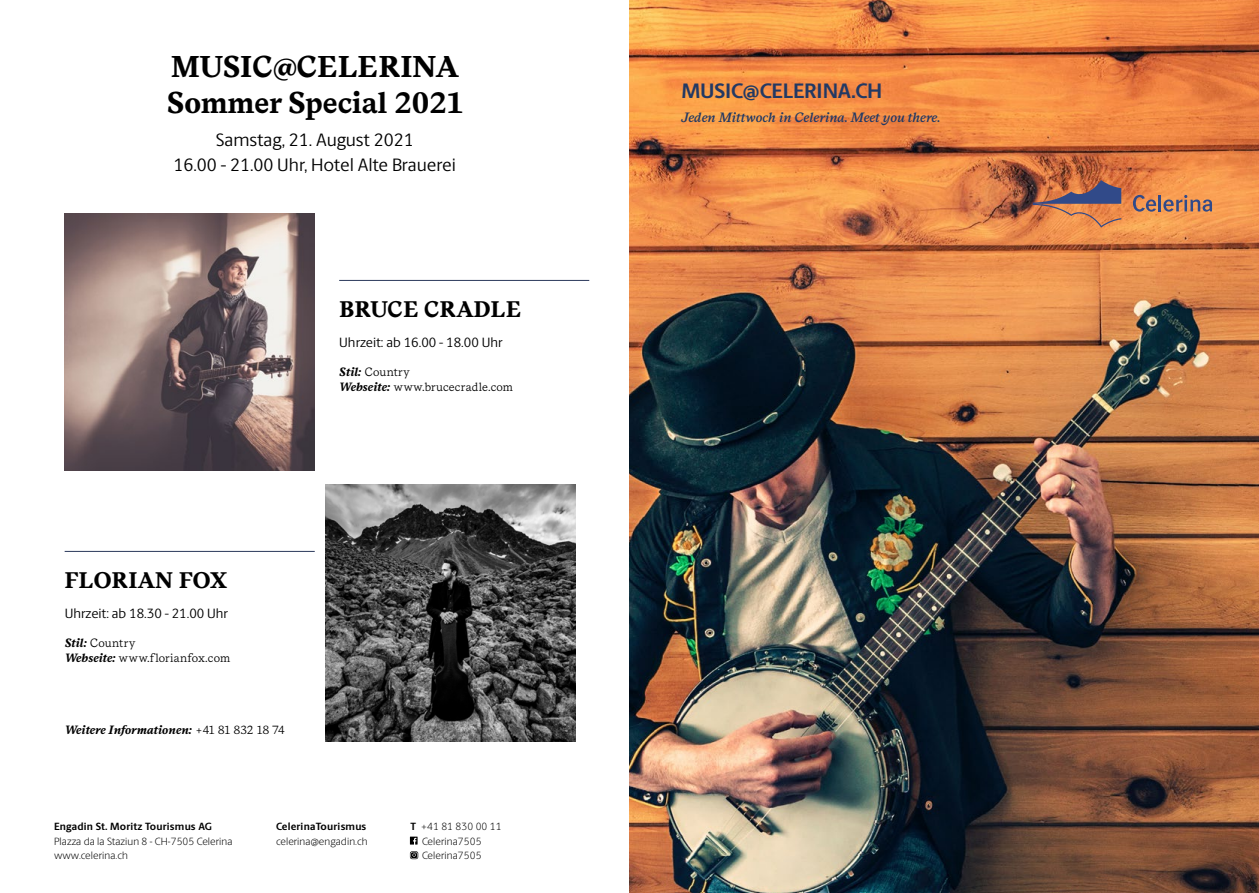
<style>
.page{position:relative;width:1259px;height:893px;background:#fff}
.page>*{position:absolute;margin:0;border:0;box-sizing:border-box;transform-origin:0 0}
.t1{font:700 30px/36px "Messina Serif";color:#000}
.t2{font:700 22.5px "Messina Serif";letter-spacing:.01em;color:#000}
.t3{font:700 21px "Berlingske Sans";letter-spacing:-.01em;color:#223964}
.t4{font:18px/25.5px "Berlingske Sans";color:#000;text-align:center}
.t5{font:13.5px "Berlingske Sans";color:#000}
.t6{font:italic 600 13.5px "Messina Serif";color:#223964}
.t7{font:12px/15px "Messina Serif";letter-spacing:.015em;color:#000}
.t8{font:italic 700 12px "Messina Serif";color:#000}
.t9{font:300 10.5px/14.7px "Berlingske Sans";letter-spacing:.01em;color:#000}
.t10{font:700 10.5px "Berlingske Sans";letter-spacing:.02em;color:#000}
.s1{font-weight:700;font-style:italic}
.s2{font-weight:400;font-style:normal}
.s3{font-weight:700}
</style>
<div class="page">
<img style="left:629px;top:0;width:630px;height:893px">
<hr style="left:1158px;top:195px;width:3px;height:16px;background:#314a89">
<svg style="left:1133px;top:195px;width:23px;height:17px"></svg>
<svg style="left:1163px;top:195px;width:49px;height:17px"></svg>
<svg style="left:1032px;top:180px;width:89px;height:47px"></svg>
<svg style="left:410px;top:851px;width:8px;height:8px"></svg>
<svg style="left:410px;top:837px;width:7px;height:8px"></svg>
<img style="left:65px;top:214px;width:250px;height:257px">
<img style="left:325px;top:485px;width:250px;height:257px">
<hr style="left:339px;top:280px;width:250px;height:1px;background:#2a385a">
<hr style="left:65px;top:551px;width:250px;height:1px;background:#2a385a">
<h1 class="t1" style="left:167px;top:48px;width:296px">MUSIC@CELERINA<br>Sommer Special 2021</h1>
<h3 class="t4" style="left:173px;top:126px;width:284px">Samstag, 21. August 2021<br>16.00 - 21.00 Uhr, Hotel Alte Brauerei</h3>
<h2 class="t2" style="left:339px;top:293px;width:184px">BRUCE CRADLE</h2>
<p class="t5" style="left:339px;top:333px;width:165px">Uhrzeit: ab 16.00 - 18.00 Uhr</p>
<p class="t7" style="left:339px;top:364px;width:175px"><span class="s1">Stil:</span> Country<br><span class="s1">Webseite:</span> www.brucecradle.com</p>
<h2 class="t2" style="left:65px;top:563px;width:164px">FLORIAN FOX</h2>
<p class="t5" style="left:65px;top:604px;width:165px">Uhrzeit: ab 18.30 - 21.00 Uhr</p>
<p class="t7" style="left:65px;top:635px;width:167px"><span class="s1">Stil:</span> Country<br><span class="s1">Webseite:</span> www.florianfox.com</p>
<p class="t8" style="left:65px;top:720px;width:222px">Weitere Informationen: <span class="s2">+41 81 832 18 74</span></p>
<p class="t10" style="left:54px;top:818px;width:159px">Engadin St. Moritz Tourismus AG</p>
<p class="t9" style="left:54px;top:833px;width:180px">Plazza da la Staziun 8 - CH-7505 Celerina www.celerina.ch</p>
<p class="t10" style="left:276px;top:818px;width:92px">CelerinaTourismus</p>
<p class="t9" style="left:276px;top:833px;width:93px">celerina@engadin.ch</p>
<p class="t9" style="left:422px;top:818px;width:81px;text-indent:-12px"><span class="s3">T</span> +41 81 830 00 11<br>Celerina7505<br>Celerina7505</p>
<h3 class="t3" style="left:681px;top:75px;width:202px">MUSIC@CELERINA.CH</h3>
<p class="t6" style="left:681px;top:107px;width:261px">Jeden Mittwoch in Celerina. Meet you there.</p>
</div>
